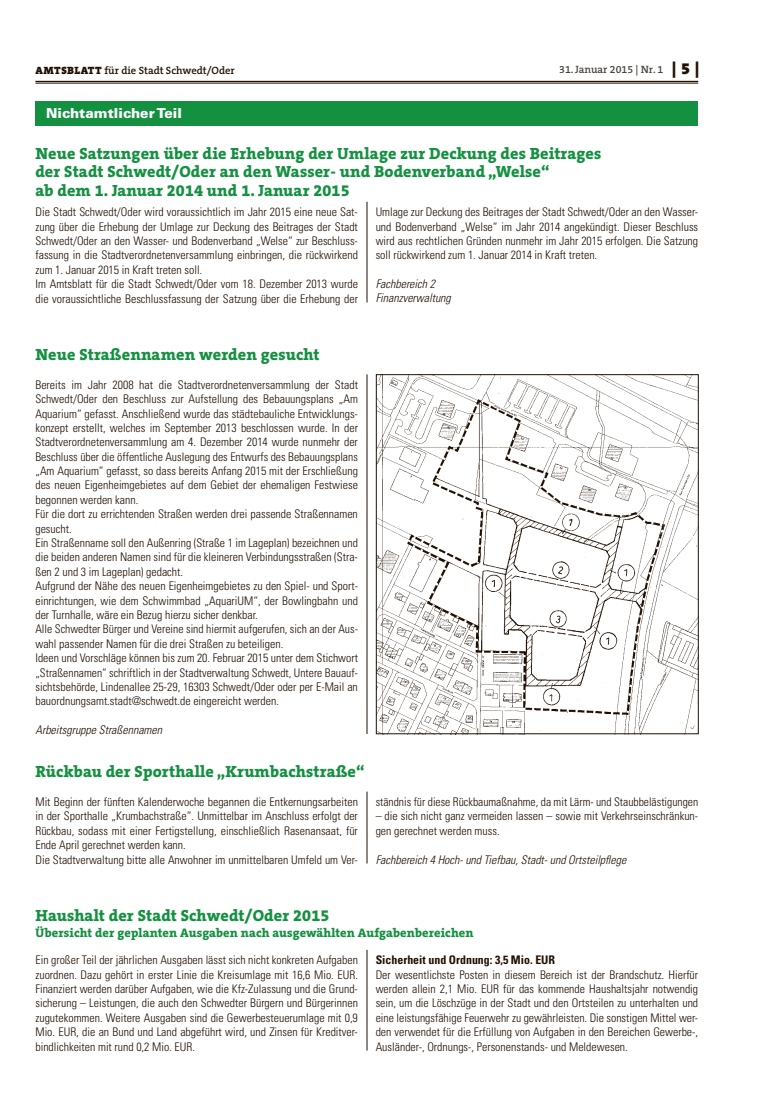
<style>
.page{position:relative;width:762px;height:1117px;background:#fff}
.page>*{position:absolute;margin:0;border:0;box-sizing:border-box;transform-origin:0 0}
.AB_-_ÜS{font:800 16.25px/18.8px "The Serif B W8";letter-spacing:.01em;color:#149140}
.t1{font:900 13.75px "Univers";letter-spacing:.005em;color:#fff}
.AB_-_ÜS-2{font:800 12.5px "The Serif B W8";letter-spacing:.01em;color:#149140}
.AB_-_nn{font:300 condensed 11.88px/14.4px "Univers";color:#211000;text-align:justify}
.AB_-_nk{font:italic 300 condensed 11.88px "Univers";color:#211000}
.AB_-_nn-2{font:700 condensed 11.88px "Univers";color:#211000}
.t2{font:600 10.62px "The Serif B W6";color:#211000}
.t3{font:600 10.62px "The Serif B W6";color:#4a443d}
.s1{font-family:"The Serif B W9";font-weight:900}
.s2{font-family:"The Serif B W9";font-weight:900;font-size:16.25px;color:#211000}
</style>
<div class="page">
<hr style="left:35px;top:81px;width:663px;height:1px;background:#211000">
<hr style="left:35px;top:83px;width:663px;height:1px;background:#211000">
<div style="left:35px;top:101px;width:663px;height:25px;background:#149140"></div>
<hr style="left:367px;top:202px;width:1px;height:100px;background:#211000">
<hr style="left:367px;top:374px;width:1px;height:359px;background:#211000">
<img style="left:378px;top:376px;width:318px;height:355px">
<div style="left:376px;top:374px;width:322px;height:359px;border:1px solid #211000"></div>
<hr style="left:367px;top:791px;width:1px;height:72px;background:#211000">
<hr style="left:367px;top:949px;width:1px;height:101px;background:#211000">
<p class="t2" style="left:36px;top:63px;width:201px"><span class="s1">AMTSBLATT</span> für die Stadt Schwedt/Oder</p>
<p class="t3" style="left:559px;top:63px;width:142px">31. Januar 2015 | Nr. 1 <span class="s2">| 5 |</span></p>
<p class="t1" style="left:46px;top:104px;width:138px">Nichtamtlicher Teil</p>
<p class="AB_-_ÜS" style="left:35px;top:143px;width:567px">Neue Satzungen über die Erhebung der Umlage zur Deckung des Beitrages der Stadt Schwedt/Oder an den Wasser- und Bodenverband „Welse“<br>ab dem 1. Januar 2014 und 1. Januar 2015</p>
<p class="AB_-_nn" style="left:35px;top:205px;width:324px">Die Stadt Schwedt/Oder wird voraussichtlich im Jahr 2015 eine neue Sat&shy;zung über die Erhebung der Umlage zur Deckung des Beitrages der Stadt Schwedt/Oder an den Wasser- und Bodenverband „Welse“ zur Beschluss&shy;fassung in die Stadtverordnetenversammlung einbringen, die rückwirkend zum 1. Januar 2015 in Kraft treten soll.</p>
<p class="AB_-_nn" style="left:35px;top:277px;width:324px">Im Amtsblatt für die Stadt Schwedt/Oder vom 18. Dezember 2013 wurde die voraussichtliche Beschlussfassung der Satzung über die Erhebung der</p>
<p class="AB_-_nn" style="left:376px;top:205px;width:324px">Umlage zur Deckung des Beitrages der Stadt Schwedt/Oder an den Wasser&shy;und Bodenverband „Welse“ im Jahr 2014 angekündigt. Dieser Beschluss wird aus rechtlichen Gründen nunmehr im Jahr 2015 erfolgen. Die Satzung soll rückwirkend zum 1. Januar 2014 in Kraft treten.</p>
<p class="AB_-_nk" style="left:376px;top:277px;width:61px">Fachbereich 2</p>
<p class="AB_-_nk" style="left:376px;top:291px;width:77px">Finanzverwaltung</p>
<p class="AB_-_ÜS" style="left:35px;top:345px;width:286px">Neue Straßennamen werden gesucht</p>
<p class="AB_-_nn" style="left:35px;top:377px;width:324px">Bereits im Jahr 2008 hat die Stadtverordnetenversammlung der Stadt Schwedt/Oder den Beschluss zur Aufstellung des Bebauungsplans „Am Aquarium“ gefasst. Anschließend wurde das städtebauliche Entwicklungs&shy;konzept erstellt, welches im September 2013 beschlossen wurde. In der Stadtverordnetenversammlung am 4. Dezember 2014 wurde nunmehr der Beschluss über die öffentliche Auslegung des Entwurfs des Bebauungsplans „Am Aquarium“ gefasst, so dass bereits Anfang 2015 mit der Erschließung des neuen Eigenheimgebietes auf dem Gebiet der ehemaligen Festwiese begonnen werden kann.</p>
<p class="AB_-_nn" style="left:35px;top:507px;width:324px">Für die dort zu errichtenden Straßen werden drei passende Straßennamen gesucht.</p>
<p class="AB_-_nn" style="left:35px;top:535px;width:324px">Ein Straßenname soll den Außenring (Straße 1 im Lageplan) bezeichnen und die beiden anderen Namen sind für die kleineren Verbindungsstraßen (Stra&shy;ßen 2 und 3 im Lageplan) gedacht.</p>
<p class="AB_-_nn" style="left:35px;top:578px;width:324px">Aufgrund der Nähe des neuen Eigenheimgebietes zu den Spiel- und Sport&shy;einrichtungen, wie dem Schwimmbad „AquariUM“, der Bowlingbahn und der Turnhalle, wäre ein Bezug hierzu sicher denkbar.</p>
<p class="AB_-_nn" style="left:35px;top:621px;width:324px">Alle Schwedter Bürger und Vereine sind hiermit aufgerufen, sich an der Aus&shy;wahl passender Namen für die drei Straßen zu beteiligen.</p>
<p class="AB_-_nn" style="left:35px;top:650px;width:324px">Ideen und Vorschläge können bis zum 20. Februar 2015 unter dem Stichwort „Straßennamen“ schriftlich in der Stadtverwaltung Schwedt, Untere Bauauf&shy;sichtsbehörde, Lindenallee 25-29, 16303 Schwedt/Oder oder per E-Mail an bauordnungsamt.stadt@schwedt.de eingereicht werden.</p>
<p class="AB_-_nk" style="left:35px;top:722px;width:128px">Arbeitsgruppe Straßennamen</p>
<p class="AB_-_ÜS" style="left:35px;top:762px;width:331px">Rückbau der Sporthalle „Krumbachstraße“</p>
<p class="AB_-_nn" style="left:35px;top:794px;width:324px">Mit Beginn der fünften Kalenderwoche begannen die Entkernungsarbeiten in der Sporthalle „Krumbachstraße“. Unmittelbar im Anschluss erfolgt der Rückbau, sodass mit einer Fertigstellung, einschließlich Rasenansaat, für Ende April gerechnet werden kann.</p>
<p class="AB_-_nn" style="left:35px;top:852px;width:324px">Die Stadtverwaltung bitte alle Anwohner im unmittelbaren Umfeld um Ver-</p>
<p class="AB_-_nn" style="left:376px;top:794px;width:324px">ständnis für diese Rückbaumaßnahme, da mit Lärm- und Staubbelästigungen</p>
<p class="AB_-_nn" style="left:376px;top:808px;width:324px">– die sich nicht ganz vermeiden lassen – sowie mit Verkehrseinschränkun&shy;gen gerechnet werden muss.</p>
<p class="AB_-_nk" style="left:376px;top:852px;width:252px">Fachbereich 4 Hoch- und Tiefbau, Stadt- und Ortsteilpflege</p>
<p class="AB_-_ÜS" style="left:35px;top:905px;width:295px">Haushalt der Stadt Schwedt/Oder 2015</p>
<p class="AB_-_ÜS-2" style="left:35px;top:924px;width:440px">Übersicht der geplanten Ausgaben nach ausgewählten Aufgabenbereichen</p>
<p class="AB_-_nn" style="left:35px;top:952px;width:324px">Ein großer Teil der jährlichen Ausgaben lässt sich nicht konkreten Aufgaben zuordnen. Dazu gehört in erster Linie die Kreisumlage mit 16,6 Mio. EUR.<br>Finanziert werden darüber Aufgaben, wie die Kfz-Zulassung und die Grund&shy;sicherung – Leistungen, die auch den Schwedter Bürgern und Bürgerinnen zugutekommen. Weitere Ausgaben sind die Gewerbesteuerumlage mit 0,9<br>Mio. EUR, die an Bund und Land abgeführt wird, und Zinsen für Kreditver&shy;bindlichkeiten mit rund 0,2 Mio. EUR.</p>
<p class="AB_-_nn-2" style="left:376px;top:952px;width:181px">Sicherheit und Ordnung: 3,5 Mio. EUR</p>
<p class="AB_-_nn" style="left:376px;top:967px;width:324px">Der wesentlichste Posten in diesem Bereich ist der Brandschutz. Hierfür werden allein 2,1 Mio. EUR für das kommende Haushaltsjahr notwendig sein, um die Löschzüge in der Stadt und den Ortsteilen zu unterhalten und eine leistungsfähige Feuerwehr zu gewährleisten. Die sonstigen Mittel wer&shy;den verwendet für die Erfüllung von Aufgaben in den Bereichen Gewerbe-, Ausländer-, Ordnungs-, Personenstands- und Meldewesen.</p>
</div>
